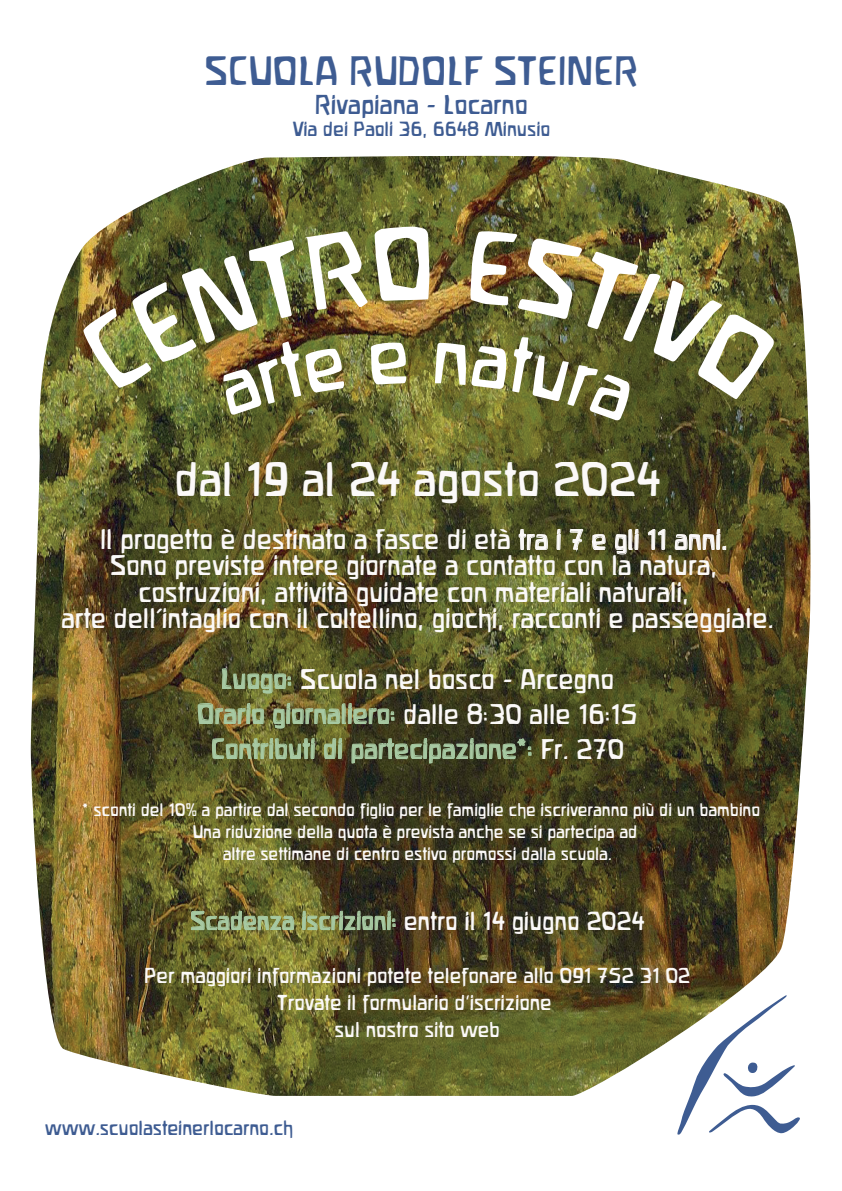
<style>
.page{position:relative;width:842px;height:1191px;background:#fff}
.page>*{position:absolute;margin:0;border:0;box-sizing:border-box;transform-origin:0 0}
.t1{font:42.7px "Waldorfschrift";color:#fbf9f8}
.t2{font:36px "Waldorfschrift";color:#3e5c92}
.t3{font:25px/26px "Waldorfschrift";color:#fbf9f8;text-align:center}
.t4{font:25px/35px "Waldorfschrift";color:#a7c9a2;text-align:center}
.t5{font:24px "Waldorfschrift";color:#3e5c92}
.t6{font:23px "Waldorfschrift";color:#a7c9a2}
.t7{font:19px/27px "Waldorfschrift";color:#fbf9f8;text-align:center}
.t8{font:18px "Waldorfschrift";color:#3e5c92}
.t9{font:16px "Waldorfschrift";color:#fbf9f8}
.s1{color:#fbf9f8}
</style>
<div class="page">
<img style="left:31px;top:156px;width:780px;height:898px">
<img style="left:79px;top:226px;width:723px;height:909px">
<h2 class="t2" style="left:204px;top:50px;width:436px">SCUOLA RUDOLF STEINER</h2>
<p class="t5" style="left:315px;top:90px;width:215px">Rivapiana - Locarno</p>
<p class="t8" style="left:292px;top:118px;width:259px">Via dei Paoli 36, 6648 Minusio</p>
<h1 class="t1" style="left:174px;top:454px;width:488px">dal 19 al 24 agosto 2024</h1>
<p class="t3" style="left:61px;top:526px;width:714px">Il progetto è destinato a fasce di età tra i 7 e gli 11 anni.<br>Sono previste intere giornate a contatto con la natura, costruzioni, attività guidate con materiali naturali,<br>arte dell'intaglio con il coltellino, giochi, racconti e passeggiate.</p>
<p class="t4" style="left:197px;top:661px;width:443px">Luogo: <span class="s1">Scuola nel bosco - Arcegno<br></span>Orario giornaliero: <span class="s1">dalle 8:30 alle 16:15<br></span>Contributi di partecipazione*: <span class="s1">Fr. 270</span></p>
<p class="t9" style="left:82px;top:800px;width:679px">* sconti del 10% a partire dal secondo figlio per le famiglie che iscriveranno più di un bambino</p>
<p class="t9" style="left:193px;top:822px;width:446px">Una riduzione della quota è prevista anche se si partecipa ad</p>
<p class="t9" style="left:223px;top:844px;width:390px">altre settimane di centro estivo promossi dalla scuola.</p>
<p class="t6" style="left:190px;top:907px;width:456px">Scadenza iscrizioni: <span class="s1">entro il 14 giugno 2024</span></p>
<p class="t7" style="left:144px;top:961px;width:547px">Per maggiori informazioni potete telefonare allo 091 752 31 02<br>Trovate il formulario d’iscrizione<br>sul nostro sito web</p>
<p class="t8" style="left:45px;top:1117px;width:250px">www.scuolasteinerlocarno.ch</p>
</div>
